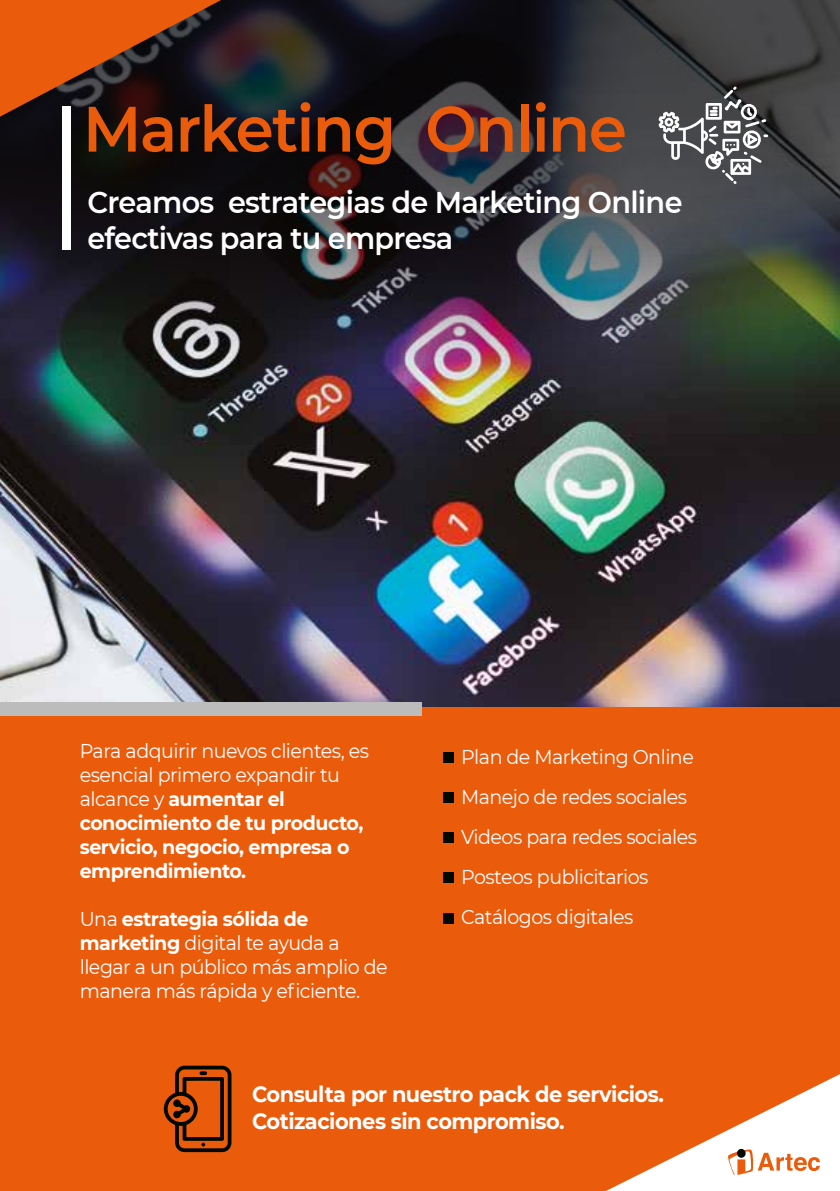
<style>
.page{position:relative;width:840px;height:1191px;background:#fff}
.page>*{position:absolute;margin:0;border:0;box-sizing:border-box;transform-origin:0 0}
.t1{font:600 64px "Montserrat";letter-spacing:-.025em;color:#ea5b0b;scale:.96 1}
.t2{font:600 30px/36px "Montserrat";letter-spacing:-.025em;color:#fff;scale:.96 1}
.t3{font:700 22px/26.4px "Montserrat";letter-spacing:-.025em;color:#fff;scale:.95 1}
.t4{font:20px/24px "Montserrat";letter-spacing:-.025em;color:#fff;scale:.95 1}
.t5{font:700 20px/24px "Montserrat";letter-spacing:-.025em;color:#fff;scale:.95 1}
.s1{font-weight:400}
.s2{font-weight:700}
</style>
<div class="page">
<img style="left:0;top:473px;width:840px;height:234px">
<img style="left:0;top:1px;width:840px;height:472px">
<div style="left:0;top:707px;width:840px;height:484px;background:#ea5b0b"></div>
<svg style="left:606px;top:1074px;width:234px;height:117px"></svg>
<div style="left:443px;top:752px;width:11px;height:10px;background:#000800"></div>
<div style="left:443px;top:792px;width:11px;height:11px;background:#000800"></div>
<div style="left:443px;top:832px;width:11px;height:11px;background:#000800"></div>
<div style="left:443px;top:872px;width:11px;height:11px;background:#000800"></div>
<div style="left:443px;top:913px;width:11px;height:11px;background:#000800"></div>
<svg style="left:164px;top:1065px;width:67px;height:87px"></svg>
<div style="left:62px;top:107px;width:9px;height:143px;background:#fff"></div>
<svg style="left:658px;top:86px;width:110px;height:98px;background:#696a6c"></svg>
<div style="left:0;top:702px;width:421px;height:13px;background:#bcbcbc"></div>
<svg style="left:0;top:1px;width:280px;height:118px;background:#6f3518"></svg>
<h1 class="t1" style="left:83px;top:83px;width:568px">Marketing Online</h1>
<h2 class="t2" style="left:87px;top:183px;width:621px">Creamos estrategias de Marketing Online efectivas para tu empresa</h2>
<p class="t5" style="left:80px;top:738px;width:306px"><span class="s1">Para adquirir nuevos clientes, es esencial primero expandir tu alcance y</span> aumentar el conocimiento de tu producto, servicio, negocio, empresa o emprendimiento.</p>
<p class="t4" style="left:80px;top:906px;width:325px">Una <span class="s2">estrategia sólida de marketing</span> digital te ayuda a llegar a un público más amplio de manera más rápida y eficiente.</p>
<p class="t4" style="left:447px;top:744px;width:261px">• Plan de Marketing Online</p>
<p class="t4" style="left:447px;top:784px;width:254px">• Manejo de redes sociales</p>
<p class="t4" style="left:447px;top:824px;width:265px">• Videos para redes sociales</p>
<p class="t4" style="left:447px;top:864px;width:214px">• Posteos publicitarios</p>
<p class="t4" style="left:447px;top:904px;width:198px">• Catálogos digitales</p>
<p class="t3" style="left:252px;top:1080px;width:435px">Consulta por nuestro pack de servicios.<br>Cotizaciones sin compromiso.</p>
</div>
